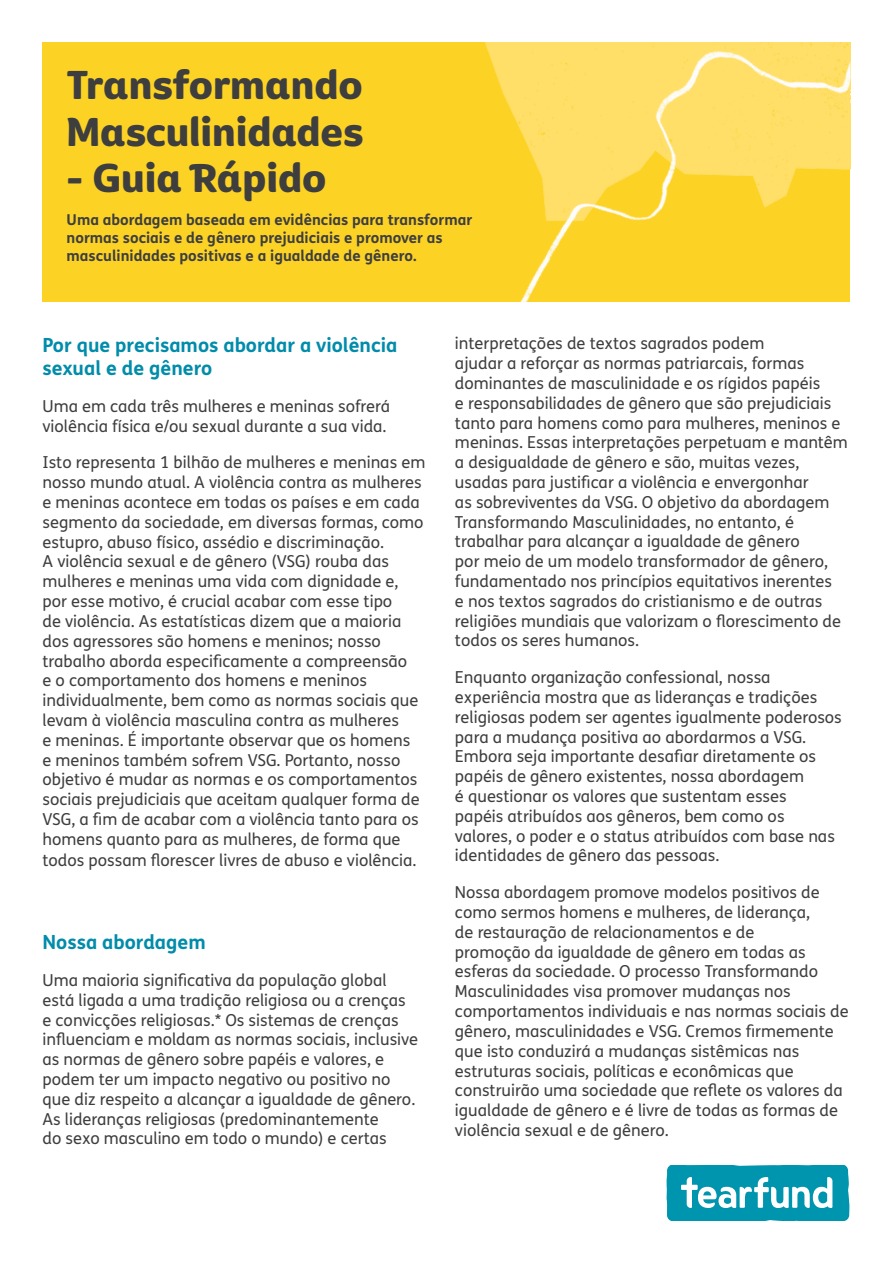
<style>
.page{position:relative;width:893px;height:1263px;background:#fff}
.page>*{position:absolute;margin:0;border:0;box-sizing:border-box;transform-origin:0 0}
.t1{font:39px/46.8px "Tearfund Sans";color:#3e3e3f}
.t2{font:700 19.5px/23.4px "FS Me";color:#008caa}
.t3{font:16.5px/19.8px "FS Me";color:#3e3e3f}
.t4{font:700 15px/18px "FS Me";color:#3e3e3f}
</style>
<div class="page">
<div style="left:43px;top:43px;width:807px;height:259px;background:#fcd325"></div>
<img style="left:485px;top:43px;width:21px;height:56px">
<img style="left:506px;top:43px;width:344px;height:259px">
<svg style="left:666px;top:1165px;width:183px;height:55px"></svg>
<p class="t1" style="left:67px;top:57px;width:298px">Transformando<br>Masculinidades</p>
<h1 class="t1" style="left:67px;top:151px;width:261px">- Guia Rápido</h1>
<h5 class="t4" style="left:67px;top:210px;width:407px">Uma abordagem baseada em evidências para transformar</h5>
<p class="t4" style="left:67px;top:228px;width:378px">normas sociais e de gênero prejudiciais e promover as masculinidades positivas e a igualdade de gênero.</p>
<h3 class="t2" style="left:43px;top:332px;width:356px">Por que precisamos abordar a violência sexual e de gênero</h3>
<p class="t3" style="left:43px;top:396px;width:349px">Uma em cada três mulheres e meninas sofrerá violência física e/ou sexual durante a sua vida.</p>
<p class="t3" style="left:43px;top:452px;width:384px">Isto representa 1 bilhão de mulheres e meninas em nosso mundo atual. A violência contra as mulheres e meninas acontece em todas os países e em cada segmento da sociedade, em diversas formas, como estupro, abuso físico, assédio e discriminação.<br>A violência sexual e de gênero (VSG) rouba das mulheres e meninas uma vida com dignidade e, por esse motivo, é crucial acabar com esse tipo<br>de violência. As estatísticas dizem que a maioria dos agressores são homens e meninos; nosso trabalho aborda especifcamente a compreensão<br>e o comportamento dos homens e meninos individualmente, bem como as normas sociais que levam à violência masculina contra as mulheres<br>e meninas. É importante observar que os homens<br>e meninos também sofrem VSG. Portanto, nosso objetivo é mudar as normas e os comportamentos sociais prejudiciais que aceitam qualquer forma de VSG, a fm de acabar com a violência tanto para os homens quanto para as mulheres, de forma que</p>
<p class="t3" style="left:43px;top:850px;width:376px">todos possam forescer livres de abuso e violência.</p>
<h3 class="t2" style="left:43px;top:930px;width:165px">Nossa abordagem</h3>
<p class="t3" style="left:43px;top:970px;width:377px">Uma maioria signifcativa da população global está ligada a uma tradição religiosa ou a crenças e convicções religiosas.* Os sistemas de crenças infuenciam e moldam as normas sociais, inclusive as normas de gênero sobre papéis e valores, e podem ter um impacto negativo ou positivo no que diz respeito a alcançar a igualdade de gênero.<br>As lideranças religiosas (predominantemente<br>do sexo masculino em todo o mundo) e certas</p>
<p class="t3" style="left:455px;top:333px;width:394px">interpretações de textos sagrados podem<br>ajudar a reforçar as normas patriarcais, formas dominantes de masculinidade e os rígidos papéis<br>e responsabilidades de gênero que são prejudiciais tanto para homens como para mulheres, meninos e meninas. Essas interpretações perpetuam e mantêm a desigualdade de gênero e são, muitas vezes, usadas para justifcar a violência e envergonhar<br>as sobreviventes da VSG. O objetivo da abordagem Transformando Masculinidades, no entanto, é trabalhar para alcançar a igualdade de gênero<br>por meio de um modelo transformador de gênero, fundamentado nos princípios equitativos inerentes<br>e nos textos sagrados do cristianismo e de outras religiões mundiais que valorizam o forescimento de todos os seres humanos.</p>
<p class="t3" style="left:455px;top:667px;width:388px">Enquanto organização confessional, nossa experiência mostra que as lideranças e tradições religiosas podem ser agentes igualmente poderosos para a mudança positiva ao abordarmos a VSG.<br>Embora seja importante desafar diretamente os papéis de gênero existentes, nossa abordagem<br>é questionar os valores que sustentam esses<br>papéis atribuídos aos gêneros, bem como os valores, o poder e o status atribuídos com base nas identidades de gênero das pessoas.</p>
<p class="t3" style="left:455px;top:882px;width:395px">Nossa abordagem promove modelos positivos de como sermos homens e mulheres, de liderança,<br>de restauração de relacionamentos e de<br>promoção da igualdade de gênero em todas as esferas da sociedade. O processo Transformando Masculinidades visa promover mudanças nos comportamentos individuais e nas normas sociais de gênero, masculinidades e VSG. Cremos frmemente que isto conduzirá a mudanças sistêmicas nas estruturas sociais, políticas e econômicas que construirão uma sociedade que refete os valores da igualdade de gênero e é livre de todas as formas de violência sexual e de gênero.</p>
</div>
